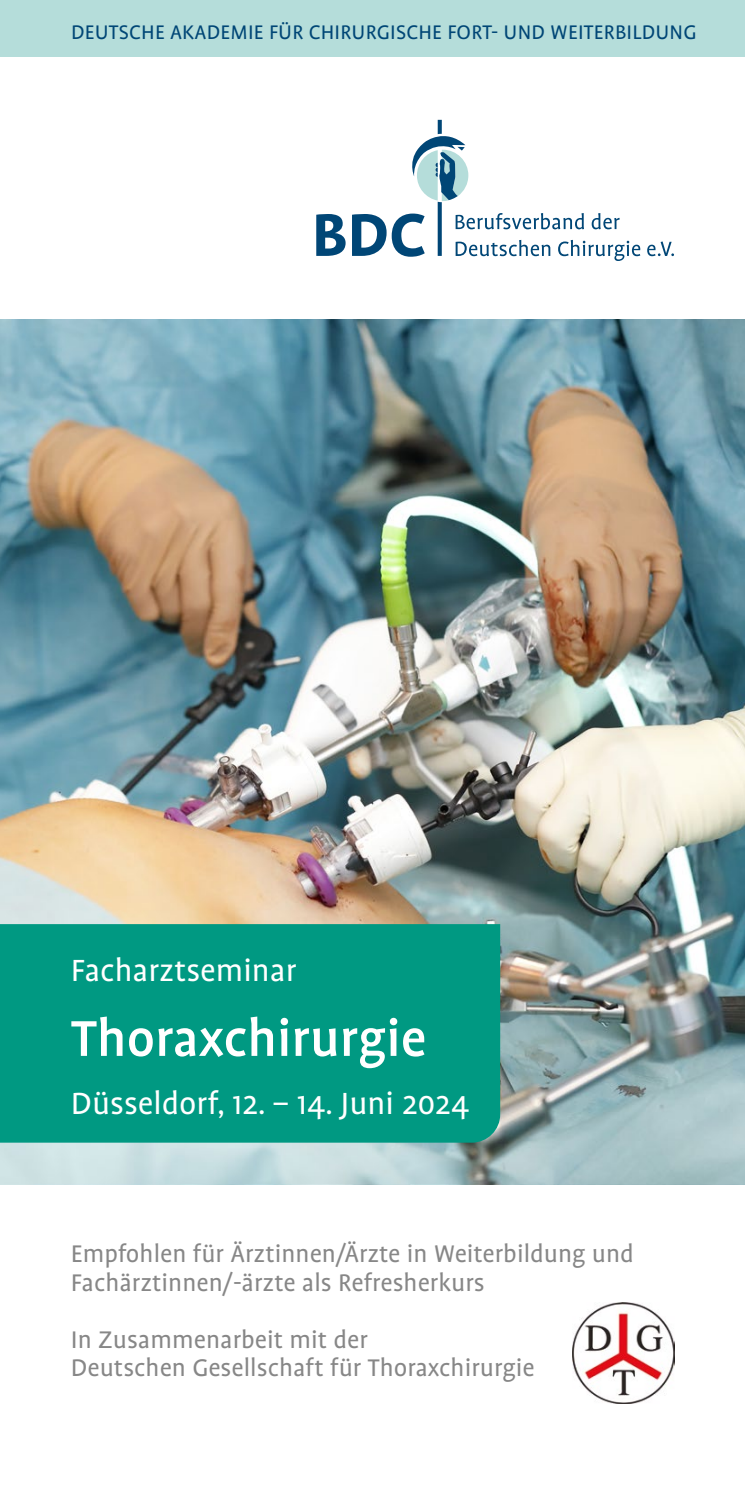
<style>
.page{position:relative;width:745px;height:1489px;background:#fff}
.page>*{position:absolute;margin:0;border:0;box-sizing:border-box;transform-origin:0 0}
.Titel_Seminartitel{font:500 57.5px "Profile Pro";color:#fff}
.titel_Stadt_datum{font:35px "Profile Pro";color:#fff}
.Titel_SUB{font:27.5px/28.2px "Profile Pro";color:#878787}
.t1{font:22.5px "Profile Pro";letter-spacing:.01em;color:#004676}
</style>
<div class="page">
<img style="left:0;top:319px;width:744px;height:864px">
<div style="left:0;top:0;width:744px;height:57px;background:#b5ddda"></div>
<div style="left:0;top:924px;width:500px;height:218px;background:#009982"></div>
<svg style="left:316px;top:120px;width:357px;height:141px"></svg>
<img style="left:572px;top:1302px;width:101px;height:101px">
<p class="t1" style="left:71px;top:20px;width:626px">DEUTSCHE AKADEMIE FÜR CHIRURGISCHE FORT- UND WEITERBILDUNG</p>
<p class="titel_Stadt_datum" style="left:71px;top:950px;width:227px">Facharztseminar</p>
<p class="Titel_Seminartitel" style="left:71px;top:1005px;width:357px">Thoraxchirurgie</p>
<p class="titel_Stadt_datum" style="left:71px;top:1083px;width:399px">Düsseldorf, 12. – 14. Juni 2024</p>
<p class="Titel_SUB" style="left:71px;top:1240px;width:564px">Empfohlen für Ärztinnen/Ärzte in Weiterbildung und<br>Fachärztinnen/-ärzte als Refresherkurs</p>
<p class="Titel_SUB" style="left:71px;top:1325px;width:465px">In Zusammenarbeit mit der<br>Deutschen Gesellschaft für Thoraxchirurgie</p>
</div>
